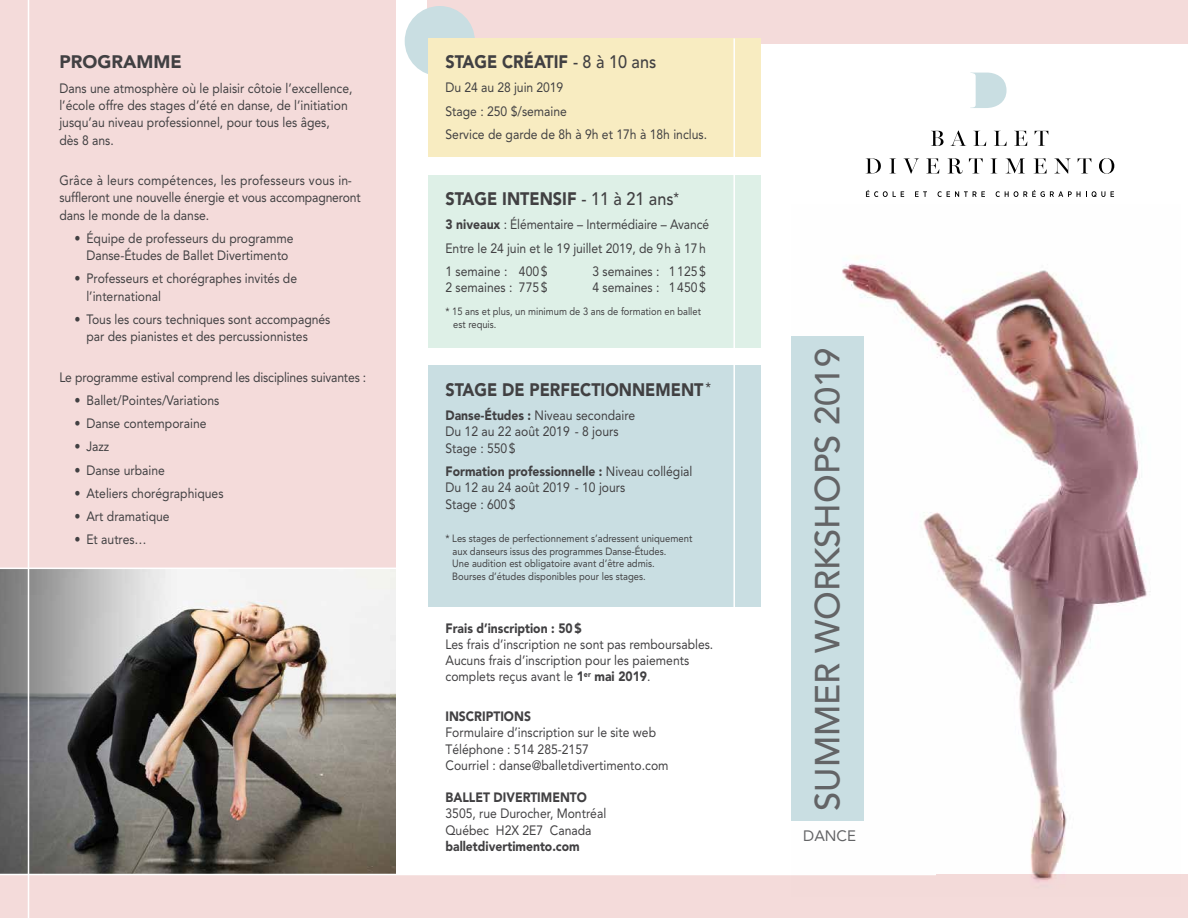
<style>
.page{position:relative;width:1188px;height:918px;background:#fff}
.page>*{position:absolute;margin:0;border:0;box-sizing:border-box;transform-origin:0 0}
.t1{font:500 34.5px "Avenir";color:#636466}
.t2{font:900 18px "Avenir";color:#414042;scale:.9 1}
.t3{font:900 18px "Avenir";color:#414042}
.t4{font:15px "Avenir";color:#636466}
.t5{font:13.5px/16.2px "Avenir";color:#414042;scale:.9 1}
.t6{font:13.5px/23.7px "Avenir";color:#414042;scale:.89 1}
.t7{font:900 13.5px "Avenir";color:#414042;scale:.9 1}
.t8{font:10.5px/12.6px "Avenir";color:#414042;scale:.9 1}
.t9{font:10.5px/12.6px "Avenir";color:#414042;scale:.89 1}
.s1{font-weight:500}
.s2{font-weight:900}
</style>
<div class="page">
<div style="left:0;top:875px;width:1188px;height:43px;background:#f4dbda"></div>
<div style="left:428px;top:175px;width:332px;height:173px;background:#def0e7"></div>
<div style="left:0;top:0;width:396px;height:569px;background:#f4dbda"></div>
<img style="left:0;top:569px;width:396px;height:305px">
<hr style="left:28px;top:0;width:1px;height:918px;background:#fff">
<div style="left:428px;top:365px;width:332px;height:242px;background:#c9dee2"></div>
<hr style="left:0;top:568px;width:396px;height:1px;background:#fff">
<div style="left:428px;top:0;width:760px;height:44px;background:#f4dbda"></div>
<svg style="left:970px;top:73px;width:37px;height:35px"></svg>
<svg style="left:931px;top:131px;width:13px;height:15px"></svg>
<svg style="left:950px;top:131px;width:16px;height:15px"></svg>
<svg style="left:973px;top:131px;width:13px;height:15px"></svg>
<svg style="left:994px;top:131px;width:13px;height:15px"></svg>
<svg style="left:1014px;top:131px;width:13px;height:15px"></svg>
<svg style="left:1035px;top:131px;width:13px;height:15px"></svg>
<svg style="left:866px;top:158px;width:15px;height:15px"></svg>
<svg style="left:889px;top:158px;width:7px;height:15px"></svg>
<svg style="left:903px;top:158px;width:16px;height:16px"></svg>
<svg style="left:926px;top:158px;width:13px;height:15px"></svg>
<svg style="left:947px;top:158px;width:16px;height:16px"></svg>
<svg style="left:969px;top:158px;width:14px;height:15px"></svg>
<svg style="left:990px;top:158px;width:7px;height:15px"></svg>
<svg style="left:1005px;top:158px;width:20px;height:15px"></svg>
<svg style="left:1033px;top:158px;width:14px;height:15px"></svg>
<svg style="left:1054px;top:158px;width:17px;height:16px"></svg>
<svg style="left:1078px;top:158px;width:13px;height:15px"></svg>
<svg style="left:1099px;top:158px;width:15px;height:16px"></svg>
<svg style="left:866px;top:190px;width:38px;height:7px"></svg>
<svg style="left:915px;top:191px;width:12px;height:6px"></svg>
<svg style="left:938px;top:191px;width:47px;height:6px"></svg>
<svg style="left:996px;top:190px;width:109px;height:7px"></svg>
<svg style="left:1111px;top:191px;width:3px;height:6px"></svg>
<img style="left:842px;top:256px;width:338px;height:626px">
<div style="left:792px;top:336px;width:72px;height:485px;background:#c9dee2"></div>
<div style="left:405px;top:6px;width:70px;height:70px;background:#c9dee2;border-radius:50%"></div>
<div style="left:428px;top:38px;width:332px;height:119px;background:#f8ecc1"></div>
<hr style="left:733px;top:38px;width:2px;height:572px;background:#fff">
<h2 class="t3" style="left:59px;top:51px;width:124px">PROGRAMME</h2>
<p class="t5" style="left:59px;top:79px;width:327px;line-height:17.2px">Dans une atmosphère où le plaisir côtoie l’excellence, l’école offre des stages d’été en danse, de l’initiation jusqu’au niveau professionnel, pour tous les âges, dès 8 ans.</p>
<p class="t5" style="left:59px;top:172px;width:337px;line-height:17.2px">Grâce à leurs compétences, les professeurs vous in&shy;suffleront une nouvelle énergie et vous accompagneront dans le monde de la danse.</p>
<p class="t5" style="left:74px;top:229px;width:245px;line-height:17.2px;text-align:center">• Équipe de professeurs du programme<br>Danse-Études de Ballet Divertimento</p>
<p class="t5" style="left:86px;top:270px;width:236px;line-height:17.2px;text-indent:-12px">• Professeurs et chorégraphes invités de l’international</p>
<p class="t5" style="left:86px;top:310px;width:273px;line-height:17.2px;text-indent:-12px">• Tous les cours techniques sont accompagnés par des pianistes et des percussionnistes</p>
<p class="t5" style="left:59px;top:369px;width:343px">Le programme estival comprend les disciplines suivantes :</p>
<p class="t5" style="left:74px;top:392px;width:163px">• Ballet/Pointes/Variations</p>
<p class="t5" style="left:74px;top:415px;width:148px">• Danse contemporaine</p>
<p class="t5" style="left:74px;top:439px;width:40px">• Jazz</p>
<p class="t5" style="left:74px;top:462px;width:102px">• Danse urbaine</p>
<p class="t5" style="left:74px;top:485px;width:167px">• Ateliers chorégraphiques</p>
<p class="t5" style="left:74px;top:508px;width:107px">• Art dramatique</p>
<p class="t5" style="left:74px;top:532px;width:82px">• Et autres…</p>
<h2 class="t2" style="left:446px;top:51px;width:236px">STAGE CRÉATIF <span class="s1">- 8 à 10 ans</span></h2>
<p class="t5" style="left:446px;top:75px;width:292px;line-height:23.7px">Du 24 au 28 juin 2019<br>Stage : 250 $/semaine<br>Service de garde de 8h à 9h et 17h à 18h inclus.</p>
<h2 class="t2" style="left:446px;top:188px;width:261px">STAGE INTENSIF <span class="s1">- 11 à 21 ans</span><sup>*</sup></h2>
<p class="t6" style="left:446px;top:212px;width:298px"><span class="s2">3 niveaux</span> : Élémentaire – Intermédiaire – Avancé<br>Entre le 24 juin et le 19 juillet 2019, de 9h à 17h<br>1 semaine : 400$</p>
<p class="t5" style="left:592px;top:264px;width:127px">3 semaines : 1125$</p>
<p class="t5" style="left:446px;top:280px;width:115px">2 semaines : 775$</p>
<p class="t5" style="left:592px;top:280px;width:127px">4 semaines : 1450$</p>
<p class="t9" style="left:453px;top:305px;width:280px;text-indent:-8px">* 15 ans et plus, un minimum de 3 ans de formation en ballet est requis.</p>
<h2 class="t2" style="left:446px;top:379px;width:297px">STAGE DE PERFECTIONNEMENT <sup>*</sup></h2>
<p class="t5" style="left:445px;top:407px;width:212px"><span class="s2">Danse-Études :</span> Niveau secondaire<br>Du 12 au 22 août 2019 - 8 jours<br>Stage : 550$</p>
<p class="t5" style="left:446px;top:464px;width:276px"><span class="s2">Formation professionnelle :</span> Niveau collégial<br>Du 12 au 24 août 2019 - 10 jours<br>Stage : 600$</p>
<p class="t8" style="left:452px;top:532px;width:268px;text-indent:-7px">* Les stages de perfectionnement s’adressent uniquement aux danseurs issus des programmes Danse-Études.<br>Une audition est obligatoire avant d’être admis.<br>Bourses d’études disponibles pour les stages.</p>
<p class="t7" style="left:446px;top:620px;width:153px">Frais d’inscription : 50$</p>
<p class="t5" style="left:446px;top:636px;width:299px">Les frais d’inscription ne sont pas remboursables.<br>Aucuns frais d’inscription pour les paiements complets reçus avant le <span class="s2">1</span><sup>er</sup> <span class="s2">mai 2019</span>.</p>
<p class="t7" style="left:445px;top:708px;width:96px">INSCRIPTIONS</p>
<p class="t5" style="left:445px;top:725px;width:249px">Formulaire d’inscription sur le site web<br>Téléphone : 514 285-2157<br>Courriel : danse@balletdivertimento.com</p>
<p class="t7" style="left:445px;top:789px;width:159px">BALLET DIVERTIMENTO</p>
<p class="t5" style="left:445px;top:806px;width:180px">3505, rue Durocher, Montréal<br>Québec H2X 2E7 Canada</p>
<p class="t7" style="left:446px;top:838px;width:151px">balletdivertimento.com</p>
<h1 class="t1" style="left:808px;top:811px;width:464px;rotate:-90deg">SUMMER WORKSHOPS 2019</h1>
<p class="t4" style="left:803px;top:827px;width:54px">DANCE</p>
</div>
